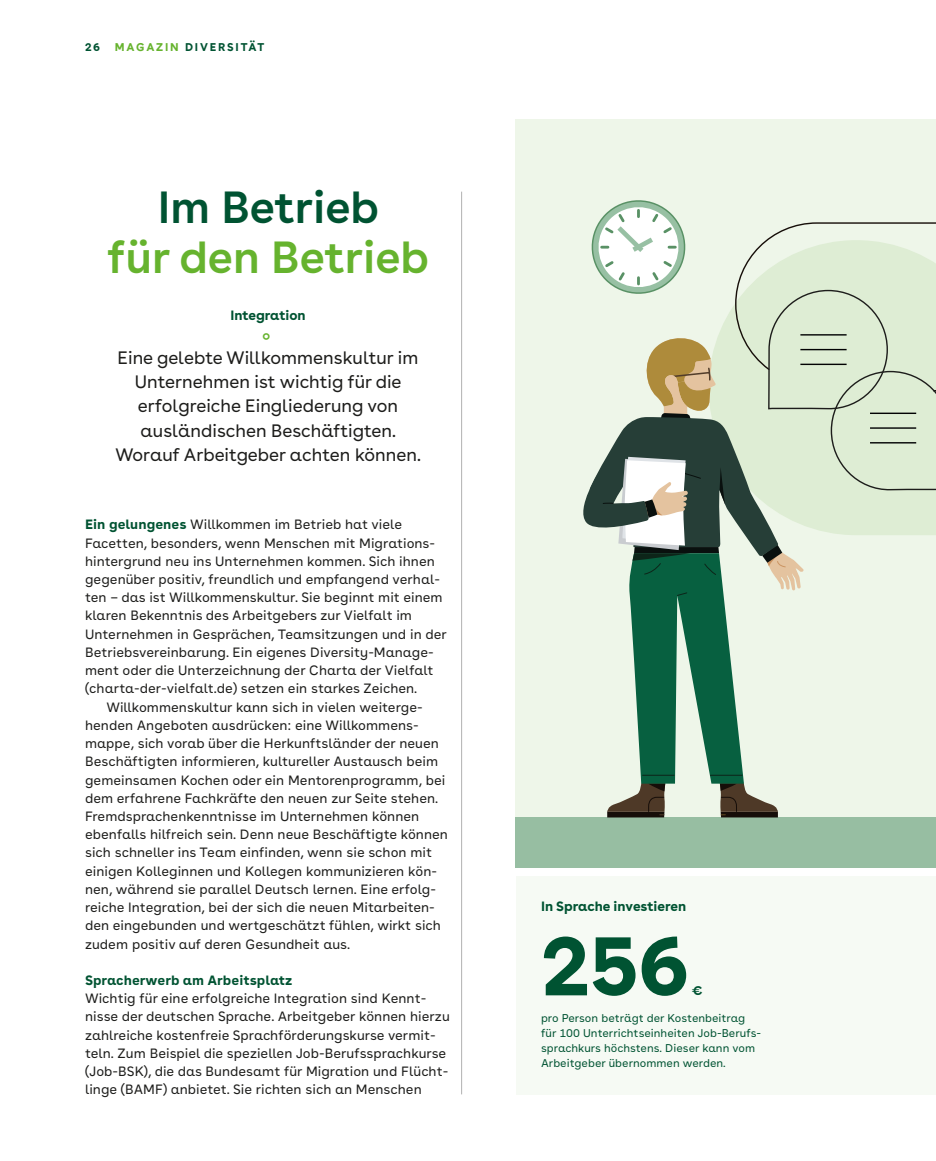
<style>
.page{position:relative;width:936px;height:1161px;background:#fff}
.page>*{position:absolute;margin:0;border:0;box-sizing:border-box;transform-origin:0 0}
.t1{font:700 84px "AOK Buenos Aires";color:#005332}
.t2{font:600 45px "AOK Buenos Aires";color:#66b32e}
.t3{font:600 45px "AOK Buenos Aires";color:#005332}
.t4{font:18px/24.3px "AOK Buenos Aires";color:#1d1d1b;text-align:center}
.t5{font:13.5px/18.1px "AOK Buenos Aires Text";color:#1d1d1b}
.t6{font:700 13.5px "AOK Buenos Aires";color:#005332}
.t7{font:700 13.5px "AOK Buenos Aires Text";color:#005332}
.t8{font:13.05px "AOK Icon Font";color:#66b32e}
.t9{font:700 12.75px "AOK Buenos Aires";color:#005332}
.t10{font:11.25px/15.1px "AOK Buenos Aires Text";color:#005332}
.t11{font:700 11.25px "AOK Buenos Aires";letter-spacing:.16em;color:#005332}
.s1{color:#66b32e}
.s2{font-weight:700;color:#005332}
</style>
<div class="page">
<div style="left:515px;top:119px;width:420px;height:748px;background:#eef6e9"></div>
<div style="left:515px;top:817px;width:420px;height:50px;background:#97bea2"></div>
<div style="left:607px;top:812px;width:57px;height:5px;background:#160e09"></div>
<div style="left:720px;top:812px;width:57px;height:5px;background:#160e09"></div>
<svg style="left:583px;top:200px;width:352px;height:615px"></svg>
<div style="left:515px;top:876px;width:420px;height:218px;background:#f6faf4"></div>
<hr style="left:461px;top:192px;width:1px;height:902px;background:#b2b2b2">
<p class="t11" style="left:85px;top:37px;width:17px">26</p>
<p class="t11" style="left:115px;top:37px;width:151px"><span class="s1">MAGAZIN</span> DIVERSITÄT</p>
<h2 class="t3" style="left:158px;top:170px;width:223px">Im Betrieb</h2>
<h2 class="t2" style="left:108px;top:219px;width:323px">für den Betrieb</h2>
<p class="t6" style="left:230px;top:303px;width:77px">Integration</p>
<p class="t8" style="left:263px;top:329px;width:9px">k</p>
<h3 class="t4" style="left:115px;top:344px;width:307px">Eine gelebte Willkommenskultur im Unternehmen ist wichtig für die erfolgreiche Eingliederung von ausländischen Beschäftigten.<br>Worauf Arbeitgeber achten können.</h3>
<p class="t5" style="left:85px;top:514px;width:318px"><span class="s2">Ein gelungenes</span> Willkommen im Betrieb hat viele</p>
<p class="t5" style="left:85px;top:532px;width:351px">Facetten, besonders, wenn Menschen mit Migrations-</p>
<p class="t5" style="left:85px;top:551px;width:351px">hintergrund neu ins Unternehmen kommen. Sich ihnen</p>
<p class="t5" style="left:85px;top:569px;width:356px">gegenüber positiv, freundlich und empfangend verhal-</p>
<p class="t5" style="left:85px;top:587px;width:359px">ten – das ist Willkommenskultur. Sie beginnt mit einem</p>
<p class="t5" style="left:85px;top:605px;width:328px">klaren Bekenntnis des Arbeitgebers zur Vielfalt im</p>
<p class="t5" style="left:85px;top:624px;width:363px">Unternehmen in Gesprächen, Teamsitzungen und in der</p>
<p class="t5" style="left:85px;top:642px;width:350px">Betriebsvereinbarung. Ein eigenes Diversity-Manage-</p>
<p class="t5" style="left:85px;top:660px;width:350px">ment oder die Unterzeichnung der Charta der Vielfalt</p>
<p class="t5" style="left:85px;top:678px;width:334px">(charta-der-vielfalt.de) setzen ein starkes Zeichen.</p>
<p class="t5" style="left:106px;top:696px;width:318px">Willkommenskultur kann sich in vielen weiterge-</p>
<p class="t5" style="left:85px;top:715px;width:335px">henden Angeboten ausdrücken: eine Willkommens-</p>
<p class="t5" style="left:85px;top:733px;width:355px">mappe, sich vorab über die Herkunftsländer der neuen</p>
<p class="t5" style="left:85px;top:751px;width:354px">Beschäftigten informieren, kultureller Austausch beim</p>
<p class="t5" style="left:85px;top:769px;width:362px">gemeinsamen Kochen oder ein Mentorenprogramm, bei</p>
<p class="t5" style="left:85px;top:788px;width:354px">dem erfahrene Fachkräfte den neuen zur Seite stehen.</p>
<p class="t5" style="left:85px;top:806px;width:336px">Fremdsprachenkenntnisse im Unternehmen können</p>
<p class="t5" style="left:85px;top:824px;width:364px">ebenfalls hilfreich sein. Denn neue Beschäftigte können</p>
<p class="t5" style="left:85px;top:842px;width:348px">sich schneller ins Team einfinden, wenn sie schon mit</p>
<p class="t5" style="left:85px;top:860px;width:353px">einigen Kolleginnen und Kollegen kommunizieren kön-</p>
<p class="t5" style="left:85px;top:879px;width:352px">nen, während sie parallel Deutsch lernen. Eine erfolg-</p>
<p class="t5" style="left:85px;top:897px;width:351px">reiche Integration, bei der sich die neuen Mitarbeiten-</p>
<p class="t5" style="left:85px;top:915px;width:357px">den eingebunden und wertgeschätzt fühlen, wirkt sich</p>
<p class="t5" style="left:85px;top:933px;width:266px">zudem positiv auf deren Gesundheit aus.</p>
<p class="t7" style="left:85px;top:968px;width:209px">Spracherwerb am Arbeitsplatz</p>
<p class="t5" style="left:85px;top:988px;width:366px">Wichtig für eine erfolgreiche Integration sind Kennt&shy;nisse der deutschen Sprache. Arbeitgeber können hierzu zahlreiche kostenfreie Sprachförderungskurse vermit&shy;teln. Zum Beispiel die speziellen Job-Berufssprachkurse (Job-BSK), die das Bundesamt für Migration und Flücht&shy;linge (BAMF) anbietet. Sie richten sich an Menschen</p>
<p class="t6" style="left:541px;top:895px;width:147px">In Sprache investieren</p>
<h1 class="t1" style="left:541px;top:893px;width:150px">256</h1>
<p class="t9" style="left:691px;top:980px;width:12px">€</p>
<p class="t10" style="left:541px;top:1009px;width:222px">pro Person beträgt der Kosten beitrag für 100 Unterrichtseinheiten Job-Berufs&shy;sprachkurs höchstens. Dieser kann vom Arbeitgeber übernommen werden.</p>
</div>
